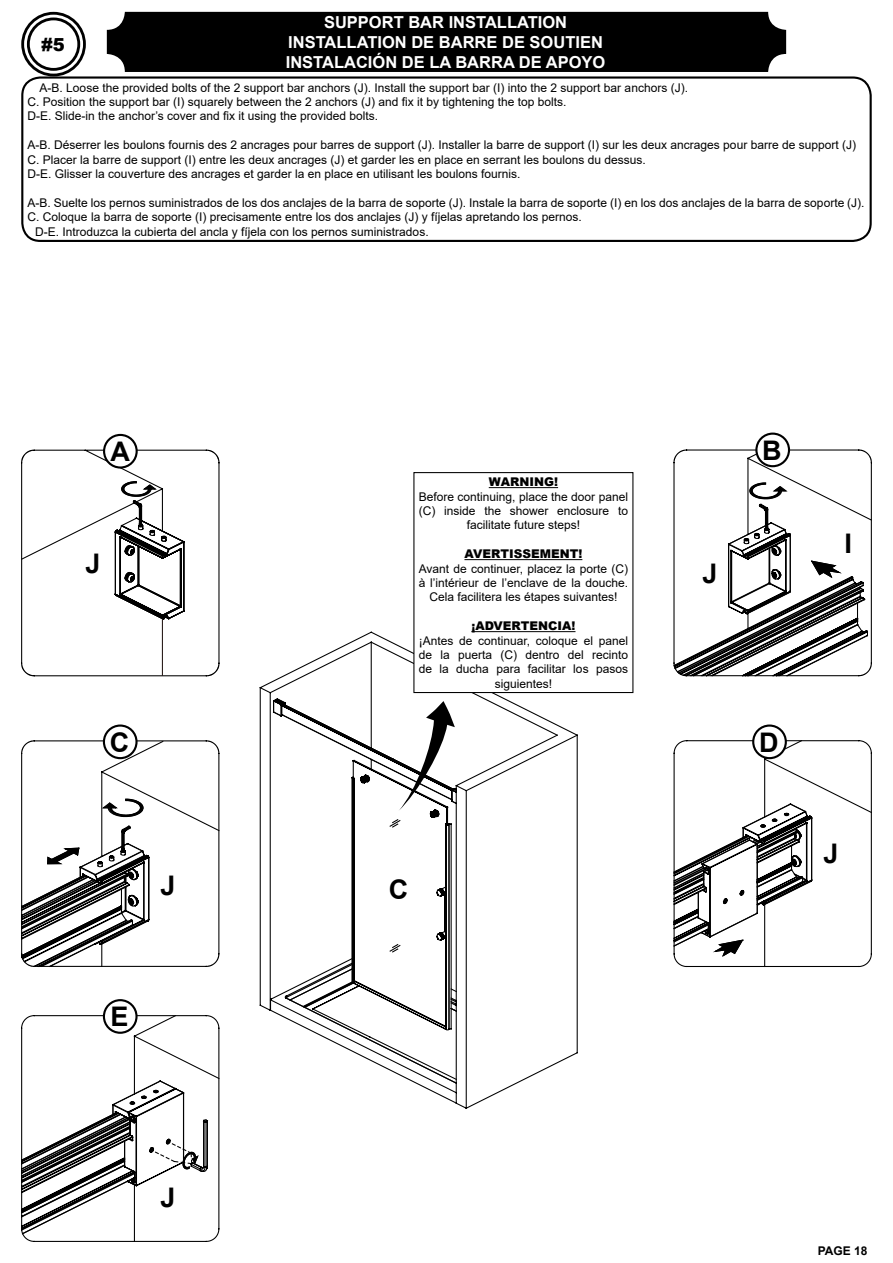
<style>
.page{position:relative;width:893px;height:1263px;background:#fff}
.page>*{position:absolute;margin:0;border:0;box-sizing:border-box;transform-origin:0 0}
.t1{font:700 27px "Arial";color:#000}
.t2{font:900 18px "Arial";color:#000}
.t3{font:700 16.5px/19.8px "Arial";color:#fff;text-align:center}
.t4{font:12px/14.4px "Arial";color:#000;text-align:center}
.t5{font:900 12px "Arial";color:#000}
.t6{font:700 12px "Arial";color:#000}
</style>
<div class="page">
<div style="left:21px;top:12px;width:65px;height:64px;border:3px solid #000;border-radius:50%"></div>
<div style="left:27px;top:18px;width:53px;height:53px;border:3px solid #000;border-radius:50%"></div>
<div style="left:21px;top:76px;width:851px;height:166px;border:2px solid #000;border-radius:18px"></div>
<div style="left:107px;top:12px;width:679px;height:60px;background:#000;border-radius:18px"></div>
<svg style="left:21px;top:740px;width:199px;height:227px"></svg>
<svg style="left:673px;top:449px;width:199px;height:222px"></svg>
<svg style="left:673px;top:521px;width:196px;height:156px"></svg>
<svg style="left:749px;top:482px;width:40px;height:23px"></svg>
<svg style="left:259px;top:641px;width:320px;height:468px"></svg>
<svg style="left:269px;top:698px;width:189px;height:313px"></svg>
<svg style="left:674px;top:958px;width:198px;height:9px"></svg>
<svg style="left:673px;top:740px;width:199px;height:218px"></svg>
<svg style="left:22px;top:1235px;width:196px;height:7px"></svg>
<svg style="left:21px;top:1015px;width:199px;height:220px"></svg>
<svg style="left:21px;top:449px;width:199px;height:228px"></svg>
<hr style="left:162px;top:619px;width:1px;height:57px;background:#241714">
<svg style="left:21px;top:480px;width:164px;height:140px"></svg>
<div style="left:104px;top:435px;width:33px;height:32px;background:#fff;border-radius:50%"></div>
<div style="left:103px;top:434px;width:35px;height:35px;border:2px solid #000;border-radius:50%"></div>
<div style="left:756px;top:434px;width:33px;height:32px;background:#fff;border-radius:50%"></div>
<div style="left:755px;top:433px;width:35px;height:34px;border:2px solid #000;border-radius:50%"></div>
<div style="left:104px;top:725px;width:33px;height:33px;background:#fff;border-radius:50%"></div>
<div style="left:103px;top:724px;width:35px;height:35px;border:2px solid #000;border-radius:50%"></div>
<div style="left:753px;top:725px;width:33px;height:33px;background:#fff;border-radius:50%"></div>
<div style="left:752px;top:724px;width:35px;height:35px;border:2px solid #000;border-radius:50%"></div>
<div style="left:104px;top:1000px;width:33px;height:33px;background:#fff;border-radius:50%"></div>
<div style="left:103px;top:999px;width:35px;height:35px;border:2px solid #000;border-radius:50%"></div>
<svg style="left:351px;top:701px;width:104px;height:330px"></svg>
<div style="left:414px;top:473px;width:219px;height:219px;background:#fff"></div>
<hr style="left:489px;top:487px;width:69px;height:1px;background:#000">
<hr style="left:464px;top:559px;width:118px;height:1px;background:#000">
<hr style="left:471px;top:631px;width:104px;height:1px;background:#000">
<div style="left:413px;top:472px;width:220px;height:221px;border:1px solid #000"></div>
<h3 class="t3" style="left:286px;top:13px;width:321px">SUPPORT BAR INSTALLATION<br>INSTALLATION DE BARRE DE SOUTIEN<br>INSTALACIÓN DE LA BARRA DE APOYO</h3>
<h2 class="t2" style="left:41px;top:31px;width:25px">#5</h2>
<p class="t4" style="left:28px;top:80px;width:662px;text-align:left;text-indent:12px">A-B. Loose the provided bolts of the 2 support bar anchors (J). Install the support bar (I) into the 2 support bar anchors (J).<br>C. Position the support bar (I) squarely between the 2 anchors (J) and fix it by tightening the top bolts.<br>D-E. Slide-in the anchor’s cover and fix it using the provided bolts.</p>
<p class="t4" style="left:28px;top:138px;width:830px;text-align:left">A-B. Déserrer les boulons fournis des 2 ancrages pour barres de support (J). Installer la barre de support (I) sur les deux ancrages pour barre de support (J)<br>C. Placer la barre de support (I) entre les deux ancrages (J) et garder les en place en serrant les boulons du dessus.<br>D-E. Glisser la couverture des ancrages et garder la en place en utilisant les boulons fournis.</p>
<p class="t4" style="left:28px;top:195px;width:838px">A-B. Suelte los pernos suministrados de los dos anclajes de la barra de soporte (J). Instale la barra de soporte (I) en los dos anclajes de la barra de soporte (J).</p>
<p class="t4" style="left:28px;top:210px;width:556px">C. Coloque la barra de soporte (I) precisamente entre los dos anclajes (J) y fíjelas apretando los pernos.</p>
<p class="t4" style="left:35px;top:224px;width:395px">D-E. Introduzca la cubierta del ancla y fíjela con los pernos suministrados.</p>
<h1 class="t1" style="left:86px;top:544px;width:17px">J</h1>
<h1 class="t1" style="left:110px;top:433px;width:21px">A</h1>
<h1 class="t1" style="left:762px;top:431px;width:21px">B</h1>
<p class="t5" style="left:489px;top:473px;width:71px">WARNING!</p>
<p class="t4" style="left:419px;top:489px;width:211px">Before continuing, place the door panel (C) inside the shower enclosure to facilitate future steps!</p>
<p class="t5" style="left:464px;top:545px;width:119px">AVERTISSEMENT!</p>
<p class="t4" style="left:419px;top:561px;width:211px">Avant de continuer, placez la porte (C) à l’intérieur de l’enclave de la douche.<br>Cela facilitera les étapes suivantes!</p>
<p class="t5" style="left:471px;top:617px;width:106px">¡ADVERTENCIA!</p>
<p class="t4" style="left:419px;top:633px;width:211px">¡Antes de continuar, coloque el panel de la puerta (C) dentro del recinto de la ducha para facilitar los pasos siguientes!</p>
<h1 class="t1" style="left:702px;top:554px;width:17px">J</h1>
<h1 class="t1" style="left:110px;top:723px;width:21px">C</h1>
<h1 class="t1" style="left:759px;top:723px;width:21px">D</h1>
<h1 class="t1" style="left:161px;top:866px;width:17px">J</h1>
<h1 class="t1" style="left:111px;top:998px;width:20px">E</h1>
<h1 class="t1" style="left:389px;top:870px;width:21px">C</h1>
<h1 class="t1" style="left:845px;top:525px;width:9px">I</h1>
<h1 class="t1" style="left:824px;top:835px;width:17px">J</h1>
<h1 class="t1" style="left:161px;top:1178px;width:17px">J</h1>
<p class="t6" style="left:818px;top:1242px;width:51px">PAGE 18</p>
</div>
